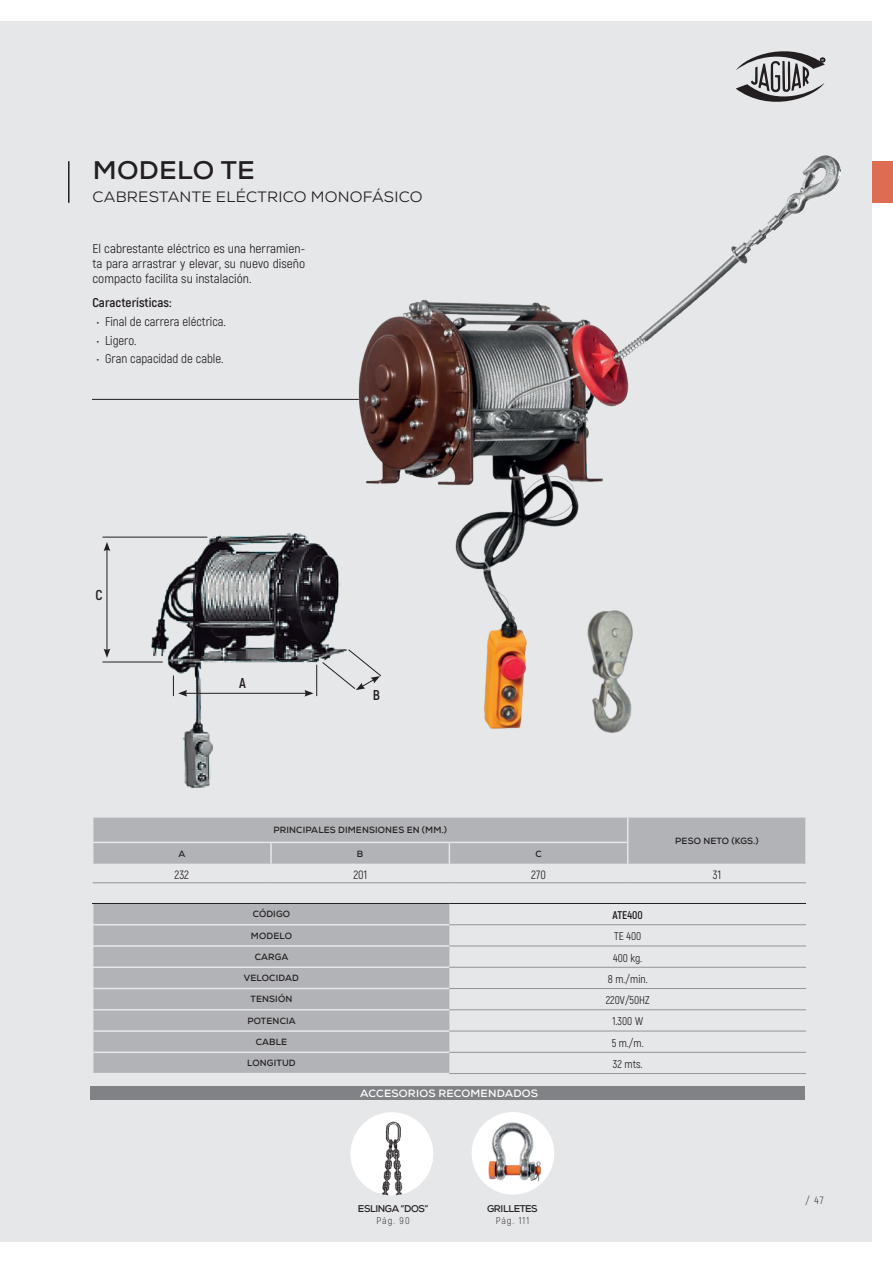
<style>
.page{position:relative;width:893px;height:1263px;background:#fff}
.page>*{position:absolute;margin:0;border:0;box-sizing:border-box;transform-origin:0 0}
.t1{font:700 25.5px "Nexa";letter-spacing:.015em;color:#231f20;scale:1.05 1}
.t2{font:15px "Nexa";letter-spacing:.015em;color:#231f20;scale:1.05 1}
.t3{font:700 14.25px "Akrobat";color:#231f20}
.t4{font:12.75px/15px "Akrobat";color:#231f20;text-align:justify;scale:1.05 1}
.t5{font:12.75px "Akrobat";color:#231f20}
.t6{font:700 12.75px "Akrobat";color:#231f20;scale:1.05 1}
.t7{font:12px "Akrobat";color:#231f20}
.t8{font:11.25px "Akrobat";color:#231f20}
.t9{font:700 11.25px "Akrobat";color:#231f20}
.t10{font:700 10.5px "Nexa";letter-spacing:.015em;color:#fff;scale:1.05 1}
.t11{font:300 10.5px "Akrobat";color:#231f20;scale:1.05 1}
.t12{font:700 9.75px "Nexa";letter-spacing:-.04em;color:#231f20}
.t13{font:300 9.75px "Akrobat";letter-spacing:.1em;color:#231f20;scale:1.05 1}
.t14{font:700 9px "Nexa";letter-spacing:.015em;color:#231f20}
</style>
<div class="page">
<div style="left:839px;top:161px;width:54px;height:42px;background:#de6c52"></div>
<div style="left:0;top:21px;width:872px;height:1221px;background:#e6e7e9"></div>
<svg style="left:736px;top:51px;width:89px;height:51px"></svg>
<div style="left:90px;top:1086px;width:715px;height:14px;background:#808285"></div>
<hr style="left:92px;top:399px;width:295px;height:1px;background:#231f20">
<hr style="left:68px;top:161px;width:2px;height:42px;background:#231f20">
<div style="left:93px;top:904px;width:356px;height:169px;background:#b2b3b7"></div>
<hr style="left:92px;top:924px;width:357px;height:1px;background:#e6e7e9">
<hr style="left:92px;top:945px;width:357px;height:2px;background:#e6e7e9">
<hr style="left:92px;top:966px;width:357px;height:2px;background:#e6e7e9">
<hr style="left:92px;top:988px;width:357px;height:1px;background:#e6e7e9">
<hr style="left:92px;top:1009px;width:357px;height:1px;background:#e6e7e9">
<hr style="left:92px;top:1030px;width:357px;height:2px;background:#e6e7e9">
<hr style="left:92px;top:1051px;width:357px;height:2px;background:#e6e7e9">
<hr style="left:449px;top:924px;width:357px;height:1px;background:#939598">
<hr style="left:449px;top:946px;width:357px;height:1px;background:#939598">
<hr style="left:449px;top:967px;width:357px;height:1px;background:#939598">
<hr style="left:449px;top:988px;width:357px;height:1px;background:#939598">
<hr style="left:449px;top:1009px;width:357px;height:1px;background:#939598">
<hr style="left:449px;top:1031px;width:357px;height:1px;background:#939598">
<hr style="left:449px;top:1052px;width:357px;height:1px;background:#939598">
<hr style="left:449px;top:1073px;width:357px;height:1px;background:#939598">
<hr style="left:92px;top:903px;width:357px;height:1px;background:#231f20">
<hr style="left:449px;top:903px;width:357px;height:1px;background:#231f20">
<svg style="left:93px;top:817px;width:713px;height:47px;background:#b4b5b9"></svg>
<hr style="left:805px;top:842px;width:2px;height:22px;background:#e6e7e9">
<hr style="left:93px;top:882px;width:178px;height:1px;background:#939598">
<hr style="left:271px;top:882px;width:178px;height:1px;background:#939598">
<hr style="left:449px;top:882px;width:179px;height:1px;background:#939598">
<hr style="left:628px;top:882px;width:178px;height:1px;background:#939598">
<img style="left:148px;top:533px;width:167px;height:256px">
<hr style="left:185px;top:693px;width:122px;height:1px;background:#231f20">
<svg style="left:173px;top:675px;width:14px;height:22px"></svg>
<svg style="left:304px;top:690px;width:10px;height:7px"></svg>
<hr style="left:103px;top:537px;width:104px;height:1px;background:#231f20">
<hr style="left:103px;top:662px;width:60px;height:1px;background:#231f20">
<hr style="left:107px;top:549px;width:1px;height:102px;background:#231f20">
<svg style="left:104px;top:542px;width:6px;height:9px"></svg>
<svg style="left:104px;top:649px;width:6px;height:9px"></svg>
<img style="left:315px;top:155px;width:526px;height:574px">
<img style="left:577px;top:605px;width:67px;height:129px">
<img style="left:472px;top:1112px;width:82px;height:82px;border-radius:41px">
<div style="left:351px;top:1113px;width:82px;height:82px;background:#fff;border-radius:50%"></div>
<img style="left:370px;top:1114px;width:48px;height:81px">
<h1 class="t1" style="left:93px;top:154px;width:156px">MODELO TE</h1>
<p class="t2" style="left:93px;top:187px;width:316px">CABRESTANTE ELÉCTRICO MONOFÁSICO</p>
<p class="t4" style="left:92px;top:241px;width:204px">El cabrestante eléctrico es una herramien&shy;ta para arrastrar y elevar, su nuevo diseño compacto facilita su instalación.</p>
<p class="t6" style="left:92px;top:295px;width:77px">Características:</p>
<p class="t5" style="left:97px;top:314px;width:131px">• Final de carrera eléctrica.</p>
<p class="t5" style="left:97px;top:333px;width:41px">• Ligero.</p>
<p class="t5" style="left:97px;top:351px;width:128px">• Gran capacidad de cable.</p>
<p class="t3" style="left:95px;top:587px;width:9px">C</p>
<p class="t3" style="left:239px;top:674px;width:8px">A</p>
<p class="t3" style="left:373px;top:686px;width:9px">B</p>
<p class="t14" style="left:273px;top:824px;width:175px">PRINCIPALES DIMENSIONES EN (MM.)</p>
<p class="t14" style="left:675px;top:835px;width:85px">PESO NETO (KGS.)</p>
<p class="t14" style="left:179px;top:848px;width:8px">A</p>
<p class="t14" style="left:357px;top:848px;width:8px">B</p>
<p class="t14" style="left:535px;top:848px;width:8px">C</p>
<p class="t7" style="left:175px;top:867px;width:16px">232</p>
<p class="t7" style="left:353px;top:867px;width:15px">201</p>
<p class="t7" style="left:531px;top:867px;width:16px">270</p>
<p class="t7" style="left:713px;top:867px;width:10px">31</p>
<p class="t14" style="left:253px;top:908px;width:39px">CÓDIGO</p>
<p class="t9" style="left:613px;top:908px;width:32px">ATE400</p>
<p class="t14" style="left:251px;top:930px;width:43px">MODELO</p>
<p class="t8" style="left:614px;top:930px;width:29px">TE 400</p>
<p class="t14" style="left:255px;top:951px;width:35px">CARGA</p>
<p class="t8" style="left:613px;top:951px;width:31px">400 kg.</p>
<p class="t14" style="left:244px;top:972px;width:56px">VELOCIDAD</p>
<p class="t8" style="left:608px;top:972px;width:41px">8 m./min.</p>
<p class="t14" style="left:250px;top:993px;width:43px">TENSIÓN</p>
<p class="t8" style="left:606px;top:993px;width:45px">220V/50HZ</p>
<p class="t14" style="left:247px;top:1015px;width:50px">POTENCIA</p>
<p class="t8" style="left:612px;top:1015px;width:32px">1.300 W</p>
<p class="t14" style="left:256px;top:1036px;width:33px">CABLE</p>
<p class="t8" style="left:612px;top:1036px;width:34px">5 m./m.</p>
<p class="t14" style="left:247px;top:1057px;width:50px">LONGITUD</p>
<p class="t8" style="left:613px;top:1057px;width:31px">32 mts.</p>
<p class="t10" style="left:360px;top:1087px;width:171px">ACCESORIOS RECOMENDADOS</p>
<p class="t12" style="left:358px;top:1202px;width:72px">ESLINGA “DOS”</p>
<p class="t13" style="left:377px;top:1214px;width:33px">Pág. 90</p>
<p class="t12" style="left:487px;top:1203px;width:52px">GRILLETES</p>
<p class="t13" style="left:496px;top:1215px;width:33px">Pág. 111</p>
<p class="t11" style="left:805px;top:1194px;width:19px">/ 47</p>
</div>
